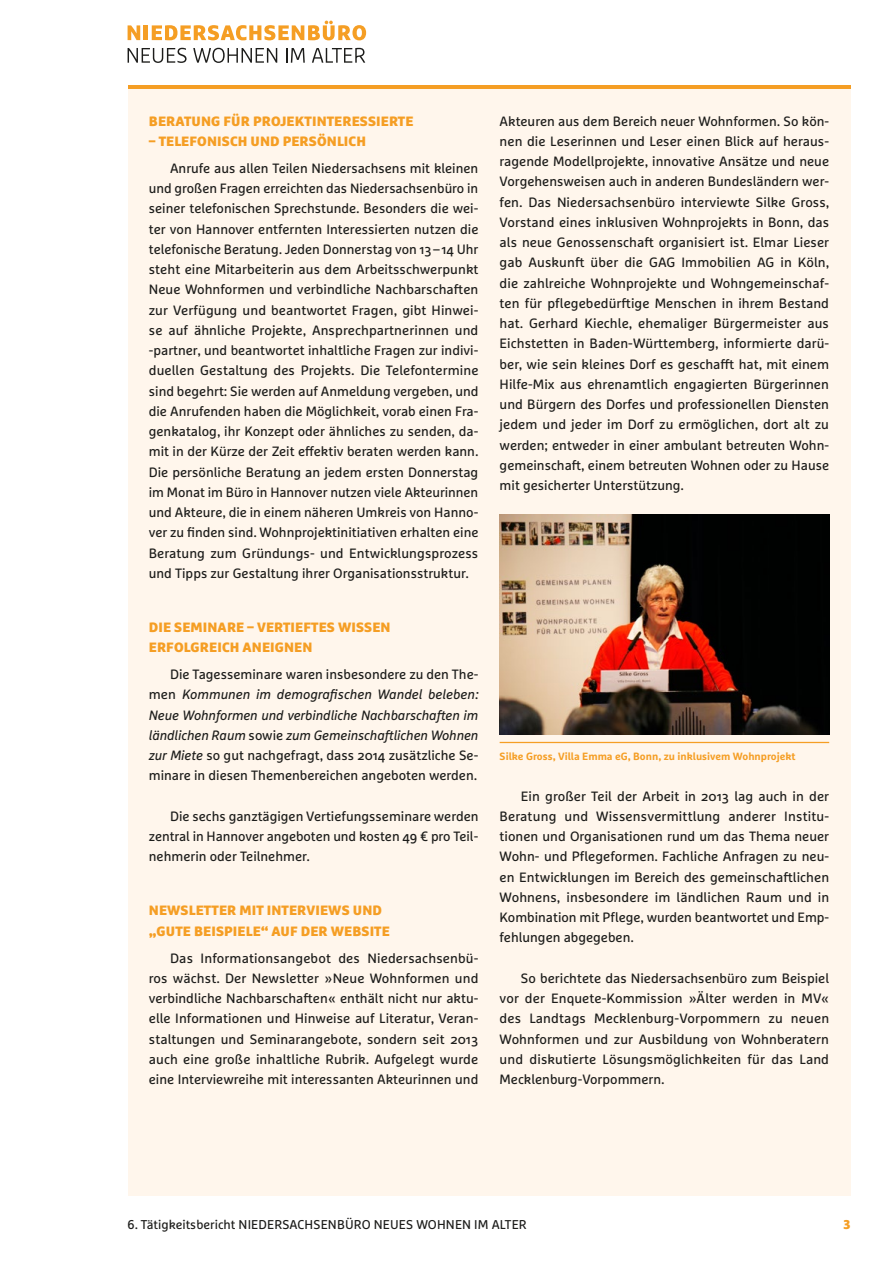
<style>
.page{position:relative;width:893px;height:1263px;background:#fff}
.page>*{position:absolute;margin:0;border:0;box-sizing:border-box;transform-origin:0 0}
.t1{font:13.5px/20.2px "Marselis Pro";color:#1d1d1b;text-align:justify}
.t2{font:900 13.5px/20.2px "Marselis Pro";letter-spacing:.01em;color:#f59e24}
.t3{font:12.75px "Marselis Pro";letter-spacing:.01em;color:#1d1d1b}
.t4{font:900 12.75px "Marselis Pro";color:#f59e24}
.t5{font:700 10.5px "Marselis Pro";color:#f59e24}
.s1{font-style:italic}
</style>
<div class="page">
<div style="left:128px;top:85px;width:722px;height:1110px;background:#fff6ec"></div>
<hr style="left:128px;top:85px;width:722px;height:4px;background:#f59e24">
<svg style="left:128px;top:25px;width:12px;height:15px"></svg>
<hr style="left:144px;top:25px;width:4px;height:15px;background:#f59e24">
<svg style="left:152px;top:21px;width:214px;height:19px"></svg>
<svg style="left:128px;top:48px;width:59px;height:15px"></svg>
<svg style="left:193px;top:48px;width:84px;height:15px"></svg>
<svg style="left:286px;top:48px;width:19px;height:15px"></svg>
<svg style="left:312px;top:48px;width:53px;height:15px"></svg>
<hr style="left:500px;top:742px;width:329px;height:1px;background:#f59e24">
<img style="left:500px;top:515px;width:329px;height:220px">
<p class="t2" style="left:149px;top:110px;width:266px">BERATUNG FÜR PROJEKTINTERESSIERTE</p>
<p class="t2" style="left:149px;top:131px;width:219px">– TELEFONISCH UND PERSÖNLICH</p>
<p class="t1" style="left:149px;top:158px;width:331px;text-indent:21px">Anrufe aus allen Teilen Niedersachsens mit kleinen und großen Fragen erreichten das Niedersachsenbüro in seiner telefonischen Sprechstunde. Besonders die wei&shy;ter von Hannover entfernten Interessierten nutzen die telefonische Beratung. Jeden Donnerstag von 13–14 Uhr steht eine Mitarbeiterin aus dem Arbeitsschwerpunkt Neue Wohnformen und verbindliche Nachbarschaften zur Verfügung und beantwortet Fragen, gibt Hinwei&shy;se auf ähnliche Projekte, Ansprechpartnerinnen und -partner, und beantwortet inhaltliche Fragen zur indivi&shy;duellen Gestaltung des Projekts. Die Telefontermine sind begehrt: Sie werden auf Anmeldung vergeben, und die Anrufenden haben die Möglichkeit, vorab einen Fra&shy;genkatalog, ihr Konzept oder ähnliches zu senden, da&shy;mit in der Kürze der Zeit effektiv beraten werden kann.<br>Die persönliche Beratung an jedem ersten Donnerstag im Monat im Büro in Hannover nutzen viele Akteurinnen und Akteure, die in einem näheren Umkreis von Hanno&shy;ver zu finden sind. Wohnprojektinitiativen erhalten eine Beratung zum Gründungs- und Entwicklungsprozess und Tipps zur Gestaltung ihrer Organisationsstruktur.</p>
<p class="t2" style="left:149px;top:617px;width:243px">DIE SEMINARE – VERTIEFTES WISSEN<br>ERFOLGREICH ANEIGNEN</p>
<p class="t1" style="left:149px;top:664px;width:331px;text-indent:21px">Die Tagesseminare waren insbesondere zu den The&shy;men <span class="s1">Kommunen im demografischen Wandel beleben:<br>Neue Wohnformen und verbindliche Nachbarschaften im ländlichen Raum</span> sowie <span class="s1">zum Gemeinschaftlichen Wohnen zur Miete</span> so gut nachgefragt, dass 2014 zusätzliche Se&shy;minare in diesen Themenbereichen angeboten werden.</p>
<p class="t1" style="left:149px;top:806px;width:331px;text-indent:21px">Die sechs ganztägigen Vertiefungsseminare werden zentral in Hannover angeboten und kosten 49 € pro Teil&shy;nehmerin oder Teilnehmer.</p>
<p class="t2" style="left:149px;top:900px;width:242px">NEWSLETTER MIT INTERVIEWS UND „GUTE BEISPIELE“ AUF DER WEBSITE</p>
<p class="t1" style="left:149px;top:947px;width:331px;text-indent:21px">Das Informationsangebot des Niedersachsenbü&shy;ros wächst. Der Newsletter »Neue Wohnformen und verbindliche Nachbarschaften« enthält nicht nur aktu&shy;elle Informationen und Hinweise auf Literatur, Veran&shy;staltungen und Seminarangebote, sondern seit 2013 auch eine große inhaltliche Rubrik. Aufgelegt wurde eine Interviewreihe mit interessanten Akteurinnen und</p>
<p class="t1" style="left:500px;top:110px;width:331px">Akteuren aus dem Bereich neuer Wohnformen. So kön&shy;nen die Leserinnen und Leser einen Blick auf heraus&shy;ragende Modellprojekte, innovative Ansätze und neue Vorgehensweisen auch in anderen Bundesländern wer&shy;fen. Das Niedersachsenbüro interviewte Silke Gross, Vorstand eines inklusiven Wohnprojekts in Bonn, das als neue Genossenschaft organisiert ist. Elmar Lieser gab Auskunft über die GAG Immobilien AG in Köln, die zahlreiche Wohnprojekte und Wohngemeinschaf&shy;ten für pflegebedürftige Menschen in ihrem Bestand hat. Gerhard Kiechle, ehemaliger Bürgermeister aus Eichstetten in Baden-Württemberg, informierte darü&shy;ber, wie sein kleines Dorf es geschafft hat, mit einem Hilfe-Mix aus ehrenamtlich engagierten Bürgerinnen und Bürgern des Dorfes und professionellen Diensten jedem und jeder im Dorf zu ermöglichen, dort alt zu werden; entweder in einer ambulant betreuten Wohn&shy;gemeinschaft, einem betreuten Wohnen oder zu Hause mit gesicherter Unterstützung.</p>
<p class="t5" style="left:500px;top:750px;width:297px">Silke Gross, Villa Emma eG, Bonn, zu inklusivem Wohnprojekt</p>
<p class="t1" style="left:500px;top:785px;width:331px;text-indent:21px">Ein großer Teil der Arbeit in 2013 lag auch in der Beratung und Wissensvermittlung anderer Institu&shy;tionen und Organisationen rund um das Thema neuer Wohn- und Pflegeformen. Fachliche Anfragen zu neu&shy;en Entwicklungen im Bereich des gemeinschaftlichen Wohnens, insbesondere im ländlichen Raum und in Kombination mit Pflege, wurden beantwortet und Emp&shy;fehlungen abgegeben.</p>
<p class="t1" style="left:500px;top:968px;width:331px;text-indent:21px">So berichtete das Niedersachsenbüro zum Beispiel vor der Enquete-Kommission »Älter werden in MV« des Landtags Mecklenburg-Vorpommern zu neuen Wohnformen und zur Ausbildung von Wohnberatern und diskutierte Lösungsmöglichkeiten für das Land Mecklenburg-Vorpommern.</p>
<p class="t3" style="left:128px;top:1217px;width:401px">6. Tätigkeitsbericht NIEDERSACHSENBÜRO NEUES WOHNEN IM ALTER</p>
<p class="t4" style="left:843px;top:1216px;width:9px">3</p>
</div>
